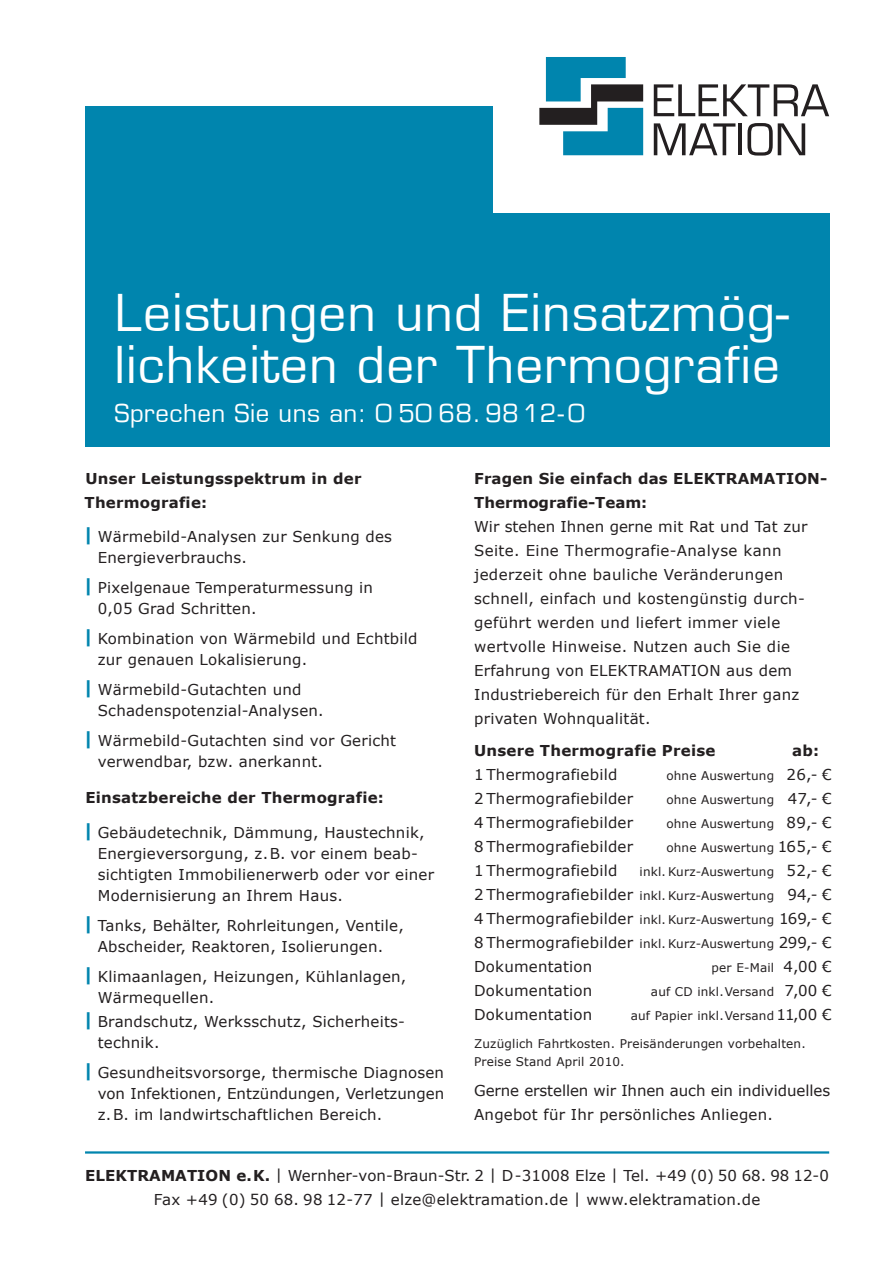
<style>
.page{position:relative;width:893px;height:1263px;background:#fff}
.page>*{position:absolute;margin:0;border:0;box-sizing:border-box;transform-origin:0 0}
.t1{font:49.5px/52.5px "Eurostile";letter-spacing:.02em;color:#fff}
.t2{font:24px "Eurostile";letter-spacing:.02em;color:#fff}
.t3{font:15px/21px "Verdana";letter-spacing:.015em;color:#231f20}
.t4{font:700 15px/24px "Verdana";letter-spacing:.015em;color:#231f20}
.t5{font:15px/24px "Verdana";letter-spacing:-.005em;color:#231f20}
.t6{font:12px/18px "Verdana";letter-spacing:.015em;color:#231f20}
.s1{font-weight:700;font-size:18px;color:#0085ae}
.s2{font-size:15px}
.s3{font-size:12px}
.s4{font-weight:700}
</style>
<div class="page">
<div style="left:85px;top:106px;width:744px;height:340px;background:#0085ae"></div>
<hr style="left:85px;top:1151px;width:744px;height:2px;background:#0085ae">
<div style="left:493px;top:0;width:400px;height:213px;background:#fff"></div>
<svg style="left:654px;top:123px;width:81px;height:32px"></svg>
<hr style="left:739px;top:123px;width:3px;height:32px;background:#231f20">
<svg style="left:747px;top:123px;width:58px;height:33px"></svg>
<svg style="left:654px;top:84px;width:175px;height:32px"></svg>
<svg style="left:539px;top:57px;width:104px;height:98px"></svg>
<h1 class="t1" style="left:114px;top:287px;width:676px">Leistungen und Einsatzmög&shy;lichkeiten der Thermografie</h1>
<h2 class="t2" style="left:114px;top:399px;width:472px">Sprechen Sie uns an: 0 50 68. 98 12- 0</h2>
<p class="t4" style="left:85px;top:465px;width:278px">Unser Leistungsspektrum in der<br>Thermografie:</p>
<p class="t3" style="left:98px;top:525px;width:296px;text-indent:-14px"><span class="s1">|</span> Wärmebild-Analysen zur Senkung des<br>Energieverbrauchs.</p>
<p class="t3" style="left:98px;top:576px;width:277px;text-indent:-14px"><span class="s1">|</span> Pixelgenaue Temperaturmessung in<br>0,05 Grad Schritten.</p>
<p class="t3" style="left:98px;top:627px;width:321px;text-indent:-14px"><span class="s1">|</span> Kombination von Wärmebild und Echtbild zur genauen Lokalisierung.</p>
<p class="t3" style="left:98px;top:678px;width:227px;text-indent:-14px"><span class="s1">|</span> Wärmebild-Gutachten und<br>Schadenspotenzial-Analysen.</p>
<p class="t3" style="left:98px;top:729px;width:300px;text-indent:-14px"><span class="s1">|</span> Wärmebild-Gutachten sind vor Gericht verwendbar, bzw. anerkannt.</p>
<p class="t4" style="left:85px;top:785px;width:300px">Einsatzbereiche der Thermografie:</p>
<p class="t3" style="left:98px;top:821px;width:338px;text-indent:-14px"><span class="s1">|</span> Gebäudetechnik, Dämmung, Haustechnik, Energieversorgung, z.B. vor einem beab&shy;sichtigten Immobilienerwerb oder vor einer Modernisierung an Ihrem Haus.</p>
<p class="t3" style="left:83px;top:914px;width:322px;text-align:center"><span class="s1">|</span> Tanks, Behälter, Rohrleitungen, Ventile,<br>Abscheider, Reaktoren, Isolierungen.</p>
<p class="t3" style="left:98px;top:965px;width:310px;text-indent:-14px"><span class="s1">|</span> Klimaanlagen, Heizungen, Kühlanlagen,<br>Wärmequellen.</p>
<p class="t3" style="left:98px;top:1010px;width:309px;text-indent:-14px"><span class="s1">|</span> Brandschutz, Werksschutz, Sicherheits&shy;technik.</p>
<p class="t3" style="left:98px;top:1061px;width:348px;text-align:justify;text-indent:-14px"><span class="s1">|</span> Gesundheitsvorsorge, thermische Diagnosen von Infektionen, Entzündungen, Verletzungen z.B. im landwirtschaftlichen Bereich.</p>
<p class="t4" style="left:474px;top:466px;width:355px">Fragen Sie einfach das ELEKTRAMATION-<br>Thermografie-Team:</p>
<p class="t3" style="left:474px;top:514px;width:335px;line-height:24px">Wir stehen Ihnen gerne mit Rat und Tat zur Seite. Eine Thermografie-Analyse kann jederzeit ohne bauliche Veränderungen schnell, einfach und kostengünstig durch&shy;geführt werden und liefert immer viele wertvolle Hinweise. Nutzen auch Sie die Erfahrung von ELEKTRAMATION aus dem Industriebereich für den Erhalt Ihrer ganz privaten Wohnqualität.</p>
<p class="t4" style="left:474px;top:738px;width:243px">Unsere Thermografie Preise</p>
<p class="t4" style="left:792px;top:738px;width:28px">ab:</p>
<p class="t3" style="left:474px;top:763px;width:145px">1 Thermografiebild</p>
<p class="t6" style="left:666px;top:766px;width:167px">ohne Auswertung <span class="s2">26,- €</span></p>
<p class="t3" style="left:474px;top:787px;width:161px">2 Thermografiebilder</p>
<p class="t6" style="left:666px;top:790px;width:167px">ohne Auswertung <span class="s2">47,- €</span></p>
<p class="t3" style="left:474px;top:811px;width:161px">4 Thermografiebilder</p>
<p class="t6" style="left:666px;top:814px;width:167px">ohne Auswertung <span class="s2">89,- €</span></p>
<p class="t3" style="left:474px;top:835px;width:161px">8 Thermografiebilder</p>
<p class="t6" style="left:666px;top:838px;width:167px">ohne Auswertung <span class="s2">165,- €</span></p>
<p class="t3" style="left:474px;top:859px;width:145px">1 Thermografiebild</p>
<p class="t6" style="left:639px;top:862px;width:193px">inkl. Kurz-Auswertung <span class="s2">52,- €</span></p>
<p class="t3" style="left:474px;top:882px;width:359px;line-height:24px;text-align:justify">2 Thermografiebilder <span class="s3">inkl. Kurz-Auswertung</span> 94,- € 4 Thermografiebilder <span class="s3">inkl. Kurz-Auswertung</span> 169,- € 8 Thermografiebilder <span class="s3">inkl. Kurz-Auswertung</span> 299,- € Dokumentation</p>
<p class="t6" style="left:712px;top:958px;width:121px">per E-Mail <span class="s2">4,00 €</span></p>
<p class="t3" style="left:474px;top:979px;width:120px">Dokumentation</p>
<p class="t6" style="left:651px;top:982px;width:182px">auf CD inkl. Versand <span class="s2">7,00 €</span></p>
<p class="t3" style="left:474px;top:1003px;width:120px">Dokumentation</p>
<p class="t6" style="left:631px;top:1006px;width:202px">auf Papier inkl. Versand <span class="s2">11,00 €</span></p>
<p class="t6" style="left:474px;top:1034px;width:333px">Zuzüglich Fahrtkosten. Preisänderungen vorbehalten.<br>Preise Stand April 2010.</p>
<p class="t5" style="left:474px;top:1077px;width:357px">Gerne erstellen wir Ihnen auch ein individuelles<br>Angebot für Ihr persönliches Anliegen.</p>
<p class="t3" style="left:85px;top:1163px;width:745px;line-height:24px;text-align:center"><span class="s4">ELEKTRAMATION e.K.</span> | Wernher-von-Braun-Str. 2 | D-31008 Elze | Tel. +49 (0) 50 68. 98 12-0<br>Fax +49 (0) 50 68. 98 12-77 | elze@elektramation.de | www.elektramation.de</p>
</div>
